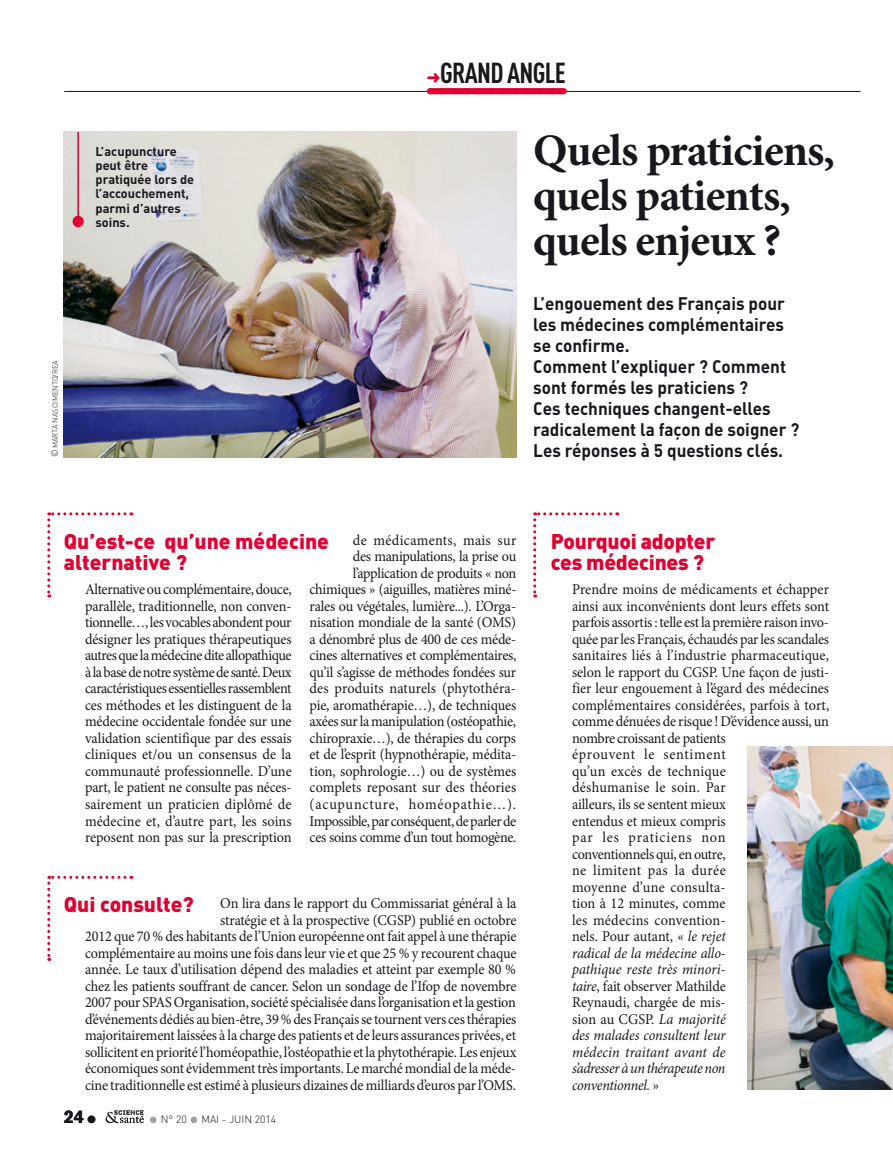
<style>
.page{position:relative;width:893px;height:1149px;background:#fff}
.page>*{position:absolute;margin:0;border:0;box-sizing:border-box;transform-origin:0 0}
.t1{font:700 45px/45px "Minion Pro";letter-spacing:-.02em;color:#1a171c}
.t2{font:700 28.5px "DIN Cond";letter-spacing:-.025em;color:#1a171c}
.t3{font:900 21px/21px "DIN";color:#e20030}
.t4{font:700 18px/21px "DIN";color:#1a171c;scale:.95 1}
.t5{font:900 18px "Akzidenz Grotesk";color:#1a171c}
.t6{font:15px/16.5px "Minion Pro";letter-spacing:-.015em;color:#1a171c;text-align:right;scale:.95 1}
.t7{font:700 12.75px/14.2px "DIN";color:#1a171c}
.t8{font:300 10.5px "DIN";color:#1a171c}
.t9{font:300 9px "DIN";color:#1a171c;scale:.96 1}
.t10{font:300 7.5px "DIN";color:#1a171c}
.s1{color:#e20030}
.s2{color:#9d9ea0}
.s3{font-style:italic}
</style>
<div class="page">
<img style="left:64px;top:132px;width:452px;height:325px">
<img style="left:747px;top:746px;width:146px;height:343px">
<div style="left:73px;top:216px;width:10px;height:10px;background:#e20030;border-radius:50%"></div>
<div style="left:73px;top:216px;width:11px;height:11px;border:2px solid #e20030;border-radius:50%"></div>
<hr style="left:77px;top:132px;width:2px;height:88px;background:#e20030">
<svg style="left:47px;top:512px;width:78px;height:85px"></svg>
<svg style="left:533px;top:512px;width:78px;height:85px"></svg>
<svg style="left:47px;top:875px;width:78px;height:85px"></svg>
<svg style="left:106px;top:1110px;width:38px;height:12px"></svg>
<hr style="left:64px;top:91px;width:796px;height:1px;background:#1a171c">
<div style="left:430px;top:88px;width:133px;height:6px;background:#e20030"></div>
<svg style="left:443px;top:88px;width:114px;height:1px"></svg>
<h2 class="t2" style="left:427px;top:55px;width:141px"><span class="s1">➜</span>GRAND ANGLE</h2>
<h1 class="t1" style="left:533px;top:129px;width:303px">Quels praticiens, quels patients, quels enjeux ?</h1>
<p class="t4" style="left:533px;top:292px;width:282px">L’engouement des Français pour les médecines complémentaires se confirme.<br>Comment l’expliquer ? Comment sont formés les praticiens ?<br>Ces techniques changent-elles radicalement la façon de soigner ?</p>
<p class="t7" style="left:96px;top:143px;width:100px">L’acupuncture peut être pratiquée lors de l’accouchement, parmi d’autres soins.</p>
<p class="t10" style="left:51px;top:448px;width:90px;rotate:-90deg">MARTA NASCIM ENTO/R EA</p>
<p class="t9" style="left:49px;top:457px;width:10px;rotate:-90deg">©</p>
<p class="t4" style="left:533px;top:439px;width:265px">Les réponses à 5 questions clés.</p>
<h3 class="t3" style="left:64px;top:529px;width:267px">Qu’est-ce qu’une médecine alternative ?</h3>
<p class="t6" style="left:85px;top:581px;width:219px;text-align:justify">Alternative ou complémentaire, douce, parallèle, traditionnelle, non conven&shy;tionnelle…, les vocables abondent pour désigner les pratiques thérapeutiques autres que la médecine dite allopathique à la base de notre système de santé. Deux caractéristiques essentielles rassemblent ces méthodes et les distinguent de la médecine occidentale fondée sur une validation scientifique par des essais cliniques et/ou un consensus de la communauté professionnelle. D’une part, le patient ne consulte pas néces&shy;sairement un praticien diplômé de médecine et, d’autre part, les soins reposent non pas sur la prescription</p>
<p class="t6" style="left:310px;top:531px;width:219px">de médicaments, mais sur<br>des manipulations, la prise ou l’application de produits « non chimiques » (aiguilles, matières miné&shy;rales ou végétales, lumière...). L’Orga&shy;nisation mondiale de la santé (OMS) a dénombré plus de 400 de ces méde&shy;cines alternatives et complémentaires, qu’il s’agisse de méthodes fondées sur des produits naturels (phytothéra&shy;pie, aromathérapie…), de techniques axées sur la manipulation (ostéopathie, chiropraxie…), de thérapies du corps et de l’esprit (hypnothérapie, médita&shy;tion, sophrologie…) ou de systèmes complets reposant sur des théories (acupuncture, homéopathie…).<br>Impossible, par conséquent, de parler de ces soins comme d’un tout homogène.</p>
<h3 class="t3" style="left:64px;top:892px;width:132px">Qui consulte?</h3>
<p class="t6" style="left:85px;top:894px;width:456px">On lira dans le rapport du Commissariat général à la<br>stratégie et à la prospective (CGSP) publié en octobre<br>2012 que 70 % des habitants de l’Union européenne ont fait appel à une thérapie complémentaire au moins une fois dans leur vie et que 25 % y recourent chaque année. Le taux d’utilisation dépend des maladies et atteint par exemple 80 % chez les patients souffrant de cancer. Selon un sondage de l’Ifop de novembre 2007 pour SPAS Organisation, société spécialisée dans l’organisation et la gestion d’événements dédiés aubien-être, 39 % des Français se tournent vers ces thérapies majoritairement laissées à la charge des patients et de leurs assurances privées, et sollicitent en priorité l’homéopathie, l’ostéopathie et la phytothérapie. Les enjeux économiques sont évidemment très importants. Le marché mondial de la méde&shy;cine traditionnelle est estimé à plusieurs dizaines de milliards d’euros par l’OMS.</p>
<p class="t5" style="left:64px;top:1105px;width:34px">24 ●</p>
<p class="t8" style="left:150px;top:1112px;width:128px"><span class="s2">●</span> N° 20 <span class="s2">●</span> MAI - JUIN 2014</p>
<h3 class="t3" style="left:551px;top:529px;width:166px">Pourquoi adopter ces médecines ?</h3>
<p class="t6" style="left:572px;top:581px;width:272px;text-align:left">Prendre moins de médicaments et échapper ainsi aux inconvénients dont leurs effets sont parfois assortis : telle est la première raison invo&shy;quée par les Français, échaudés par les scandales sanitaires liés à l’industrie pharmaceutique, selon le rapport du CGSP. Une façon de justi&shy;fier leur engouement à l’égard des médecines complémentaires considérées, parfois à tort, comme dénuées de risque ! D’évidence aussi, un nombre croissant de patients<br>éprouvent le sentiment<br>qu’un excès de technique<br>déshumanise le soin. Par<br>ailleurs, ils se sentent mieux<br>entendus et mieux compris<br>par les praticiens non<br>conventionnels qui, en outre,<br>ne limitent pas la durée<br>moyenne d’une consulta-<br>tion à 12 minutes, comme<br>les médecins convention-<br>nels. Pour autant, « <span class="s3">le rejet<br>radical de la médecine allo-<br>pathique reste très minori-<br>taire</span>, fait observer Mathilde<br>Reynaudi, chargée de mis-<br>sion au CGSP. <span class="s3">La majorité<br>des malades consultent leur<br>médecin traitant avant de<br>s’adresser à un thérapeute non<br>conventionnel.</span> »</p>
</div>
